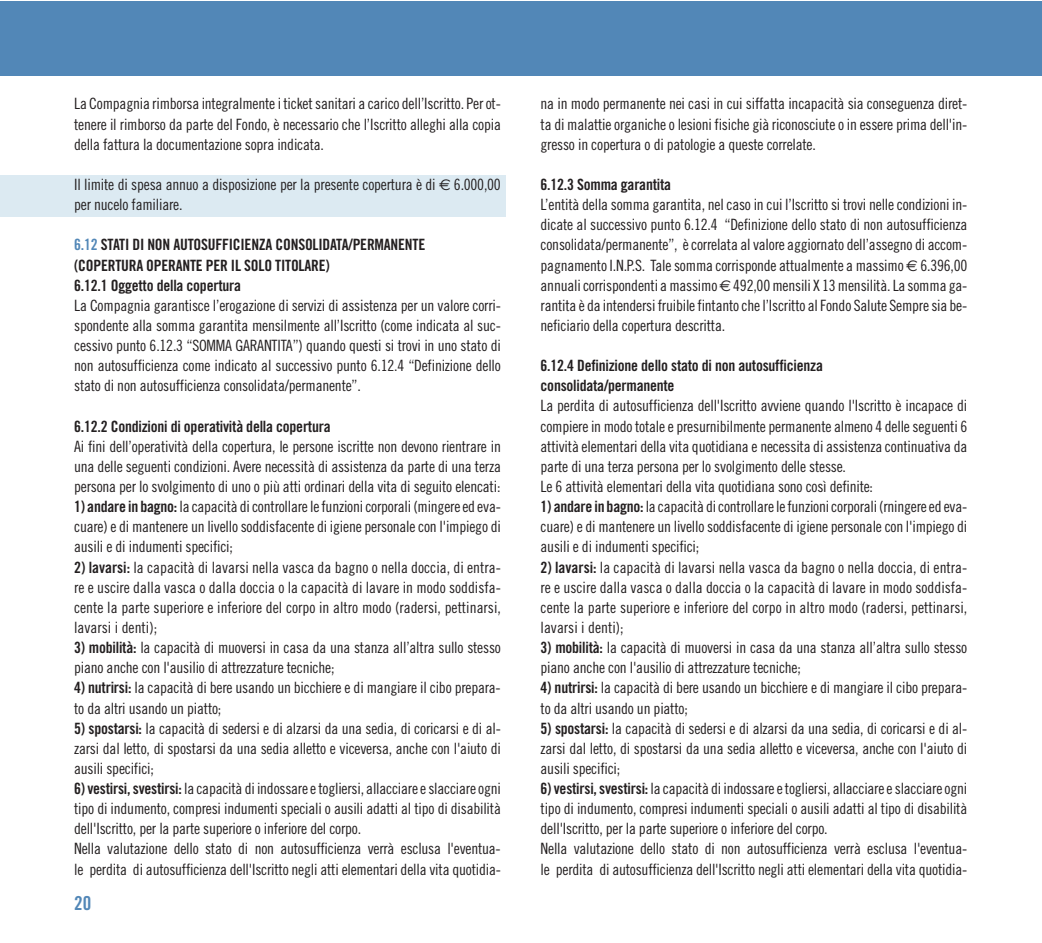
<style>
.page{position:relative;width:1042px;height:943px;background:#fff}
.page>*{position:absolute;margin:0;border:0;box-sizing:border-box;transform-origin:0 0}
.t1{font:19.25px "Trade Gothic Bold Cond Twenty";color:#5287b7}
.t2{font:15.58px/20.1px "Trade Gothic Cond Eighteen";letter-spacing:-.015em;color:#231f20;text-align:justify}
.t3{font:15.58px/20.1px "Trade Gothic Bold Cond Twenty";letter-spacing:-.015em;color:#231f20}
.s1{font-family:"Euro Sans"}
.s2{color:#5287b7}
.s3{font-family:"Trade Gothic Bold Cond Twenty"}
</style>
<div class="page">
<div style="left:0;top:175px;width:506px;height:42px;background:#dceaf2"></div>
<div style="left:0;top:1px;width:1041px;height:74px;background:#5287b7"></div>
<p class="t2" style="left:74px;top:95px;width:428px">La Compagnia rimborsa integralmente i ticket sanitari a carico dell’Iscritto. Per ot&shy;tenere il rimborso da parte del Fondo, è necessario che l’Iscritto alleghi alla copia della fattura la documentazione sopra indicata.</p>
<p class="t2" style="left:74px;top:176px;width:428px">Il limite di spesa annuo a disposizione per la presente copertura è di <span class="s1">€</span> 6.000,00 per nucelo familiare.</p>
<p class="t3" style="left:74px;top:236px;width:352px"><span class="s2">6.12</span> STATI DI NON AUTOSUFFICIENZA CONSOLIDATA/PERMANENTE (COPERTURA OPERANTE PER IL SOLO TITOLARE)<br>6.12.1 Oggetto della copertura</p>
<p class="t2" style="left:74px;top:296px;width:428px">La Compagnia garantisce l’erogazione di servizi di assistenza per un valore corri&shy;spondente alla somma garantita mensilmente all’Iscritto (come indicata al suc&shy;cessivo punto 6.12.3 “SOMMA GARANTITA”) quando questi si trovi in uno stato di non autosufficienza come indicato al successivo punto 6.12.4 “Definizione dello stato di non autosufficienza consolidata/permanente”.</p>
<p class="t3" style="left:74px;top:417px;width:258px">6.12.2 Condizioni di operatività della copertura</p>
<p class="t2" style="left:74px;top:437px;width:428px">Ai fini dell’operatività della copertura, le persone iscritte non devono rientrare in una delle seguenti condizioni. Avere necessità di assistenza da parte di una terza persona per lo svolgimento di uno o più atti ordinari della vita di seguito elencati:</p>
<p class="t2" style="left:74px;top:498px;width:428px"><span class="s3">1) andare in bagno:</span> la capacità di controllare le funzioni corporali (mingere ed eva&shy;cuare) e di mantenere un livello soddisfacente di igiene personale con l'impiego di ausili e di indumenti specifici;</p>
<p class="t2" style="left:74px;top:558px;width:428px"><span class="s3">2) lavarsi:</span> la capacità di lavarsi nella vasca da bagno o nella doccia, di entra&shy;re e uscire dalla vasca o dalla doccia o la capacità di lavare in modo soddisfa&shy;cente la parte superiore e inferiore del corpo in altro modo (radersi, pettinarsi, lavarsi i denti);</p>
<p class="t2" style="left:74px;top:638px;width:428px"><span class="s3">3) mobilità:</span> la capacità di muoversi in casa da una stanza all’altra sullo stesso piano anche con l'ausilio di attrezzature tecniche;</p>
<p class="t2" style="left:74px;top:679px;width:428px"><span class="s3">4) nutrirsi:</span> la capacità di bere usando un bicchiere e di mangiare il cibo prepara&shy;to da altri usando un piatto;</p>
<p class="t2" style="left:74px;top:719px;width:428px"><span class="s3">5) spostarsi:</span> la capacità di sedersi e di alzarsi da una sedia, di coricarsi e di al&shy;zarsi dal letto, di spostarsi da una sedia alletto e viceversa, anche con l'aiuto di ausili specifici;</p>
<p class="t2" style="left:74px;top:779px;width:428px;text-align:left"><span class="s3">6) vestirsi, svestirsi:</span> la capacità di indossare e togliersi, allacciare e slacciare ogni tipo di indumento, compresi indumenti speciali o ausili adatti al tipo di disabilità dell'Iscritto, per la parte superiore o inferiore del corpo.<br>Nella valutazione dello stato di non autosufficienza verrà esclusa l'eventua&shy;le perdita di autosufficienza dell'Iscritto negli atti elementari della vita quotidia-</p>
<p class="t1" style="left:74px;top:895px;width:19px">20</p>
<p class="t2" style="left:540px;top:95px;width:428px">na in modo permanente nei casi in cui siffatta incapacità sia conseguenza diret&shy;ta di malattie organiche o lesioni fisiche già riconosciute o in essere prima dell'in&shy;gresso in copertura o di patologie a queste correlate.</p>
<p class="t3" style="left:540px;top:176px;width:132px">6.12.3 Somma garantita</p>
<p class="t2" style="left:540px;top:196px;width:428px">L’entità della somma garantita, nel caso in cui l’Iscritto si trovi nelle condizioni in&shy;dicate al successivo punto 6.12.4 “Definizione dello stato di non autosufficienza consolidata/permanente”, è correlata al valore aggiornato dell’assegno di accom&shy;pagnamento I.N.P.S. Tale somma corrisponde attualmente a massimo <span class="s1">€</span> 6.396,00 annuali corrispondenti a massimo <span class="s1">€</span>492,00 mensili X 13 mensilità. La somma ga&shy;rantita è da intendersi fruibile fintanto che l’Iscritto al Fondo Salute Sempre sia be&shy;neficiario della copertura descritta.</p>
<p class="t3" style="left:540px;top:357px;width:284px">6.12.4 Definizione dello stato di non autosufficienza consolidata/permanente</p>
<p class="t2" style="left:540px;top:397px;width:428px;text-align:left">La perdita di autosufficienza dell'Iscritto avviene quando l'Iscritto è incapace di compiere in modo totale e presurnibilmente permanente almeno 4 delle seguenti 6 attività elementari della vita quotidiana e necessita di assistenza continuativa da parte di una terza persona per lo svolgimento delle stesse.<br>Le 6 attività elementari della vita quotidiana sono così definite:</p>
<p class="t2" style="left:540px;top:498px;width:428px"><span class="s3">1) andare in bagno:</span> la capacità di controllare le funzioni corporali (rningere ed eva&shy;cuare) e di mantenere un livello soddisfacente di igiene personale con l'impiego di ausili e di indumenti specifici;</p>
<p class="t2" style="left:540px;top:558px;width:428px"><span class="s3">2) lavarsi:</span> la capacità di lavarsi nella vasca da bagno o nella doccia, di entra&shy;re e uscire dalla vasca o dalla doccia o la capacità di lavare in modo soddisfa&shy;cente la parte superiore e inferiore del corpo in altro modo (radersi, pettinarsi, lavarsi i denti);</p>
<p class="t2" style="left:540px;top:638px;width:428px"><span class="s3">3) mobilità:</span> la capacità di muoversi in casa da una stanza all’altra sullo stesso piano anche con l'ausilio di attrezzature tecniche;</p>
<p class="t2" style="left:540px;top:679px;width:428px"><span class="s3">4) nutrirsi:</span> la capacità di bere usando un bicchiere e di mangiare il cibo prepara&shy;to da altri usando un piatto;</p>
<p class="t2" style="left:540px;top:719px;width:428px"><span class="s3">5) spostarsi:</span> la capacità di sedersi e di alzarsi da una sedia, di coricarsi e di al&shy;zarsi dal letto, di spostarsi da una sedia alletto e viceversa, anche con l'aiuto di ausili specifici;</p>
<p class="t2" style="left:540px;top:779px;width:428px;text-align:left"><span class="s3">6) vestirsi, svestirsi:</span> la capacità di indossare e togliersi, allacciare e slacciare ogni tipo di indumento, compresi indumenti speciali o ausili adatti al tipo di disabilità dell'Iscritto, per la parte superiore o inferiore del corpo.<br>Nella valutazione dello stato di non autosufficienza verrà esclusa l'eventua&shy;le perdita di autosufficienza dell'Iscritto negli atti elementari della vita quotidia-</p>
</div>
